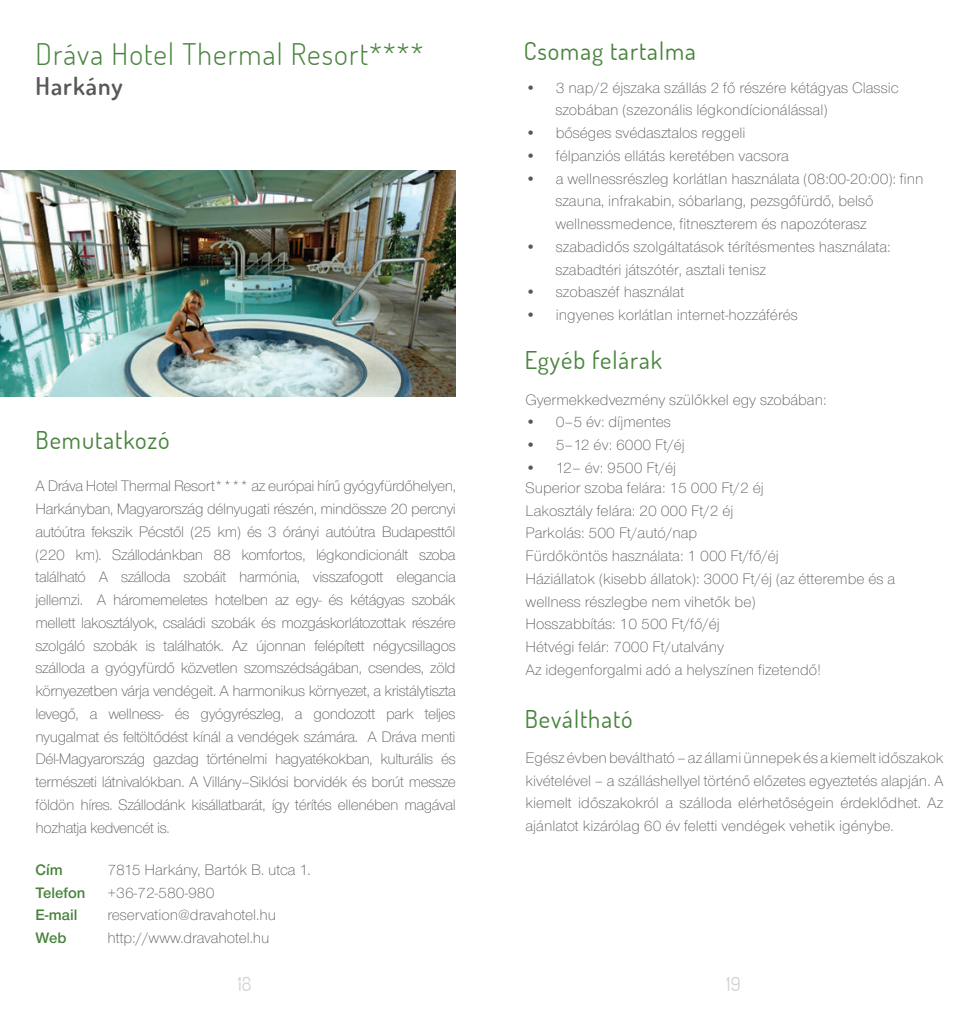
<style>
.page{position:relative;width:978px;height:1017px;background:#fff}
.page>*{position:absolute;margin:0;border:0;box-sizing:border-box;transform-origin:0 0}
.t1{font:300 29.75px "Dosis";letter-spacing:.04em;color:#48833d}
.t2{font:24.5px "Dosis";letter-spacing:.04em;color:#48833d}
.t3{font:600 24.5px "Dosis";letter-spacing:.04em;color:#57585a}
.t4{font:19.25px "Dosis";color:#d1d2d4}
.t5{font:300 15.75px/22.8px "Nimbus Sans Novus TOT";color:#57585a}
.t6{font:15.75px/22.8px "Nimbus Sans Novus TOT Sem Bol";color:#48833d}
</style>
<div class="page">
<img style="left:0;top:171px;width:455px;height:226px">
<h1 class="t1" style="left:36px;top:35px;width:389px">Dráva Hotel Thermal Resort****</h1>
<h2 class="t3" style="left:36px;top:70px;width:89px">Harkány</h2>
<h2 class="t2" style="left:36px;top:423px;width:135px">Bemutatkozó</h2>
<p class="t5" style="left:36px;top:475px;width:422px;text-align:justify">A Dráva Hotel Thermal Resort**** az európai hírű gyógyfürdőhelyen, Harkányban, Magyarország délnyugati részén, mindössze 20 percnyi autóútra fekszik Pécstől (25 km) és 3 órányi autóútra Budapesttől (220 km). Szállodánkban 88 komfortos, légkondicionált szoba található A szálloda szobáit harmónia, visszafogott elegancia jellemzi. A háromemeletes hotelben az egy- és kétágyas szobák mellett lakosztályok, családi szobák és mozgáskorlátozottak részére szolgáló szobák is találhatók. Az újonnan felépített négycsillagos szálloda a gyógyfürdő közvetlen szomszédságában, csendes, zöld környezetben várja vendégeit. A harmonikus környezet, a kristálytiszta levegő, a wellness- és gyógyrészleg, a gondozott park teljes nyugalmat és feltöltődést kínál a vendégek számára. A Dráva menti Dél-Magyarország gazdag történelmi hagyatékokban, kulturális és természeti látnivalókban. A Villány–Siklósi borvidék és borút messze földön híres. Szállodánk kisállatbarát, így térítés ellenében magával hozhatja kedvencét is.</p>
<p class="t6" style="left:36px;top:858px;width:51px">Cím<br>Telefon<br>E-mail<br>Web</p>
<p class="t5" style="left:107px;top:858px;width:205px">7815 Harkány, Bartók B. utca 1. +36-72-580-980 reservation@dravahotel.hu http://www.dravahotel.hu</p>
<p class="t4" style="left:237px;top:971px;width:16px">18</p>
<h2 class="t2" style="left:523px;top:35px;width:173px">Csomag tartalma</h2>
<p class="t5" style="left:555px;top:76px;width:345px;text-indent:-30px">• 3 nap/2 éjszaka szállás 2 fő részére kétágyas Classic szobában (szezonális légkondícionálással)</p>
<p class="t5" style="left:525px;top:122px;width:221px">• bőséges svédasztalos reggeli</p>
<p class="t5" style="left:525px;top:144px;width:265px">• félpanziós ellátás keretében vacsora</p>
<p class="t5" style="left:555px;top:167px;width:370px;text-indent:-30px">• a wellnessrészleg korlátlan használata (08:00-20:00): finn szauna, infrakabin, sóbarlang, pezsgőfürdő, belső wellnessmedence, fitneszterem és napozóterasz</p>
<p class="t5" style="left:555px;top:235px;width:337px;text-indent:-30px">• szabadidős szolgáltatások térítésmentes használata: szabadtéri játszótér, asztali tenisz</p>
<p class="t5" style="left:525px;top:281px;width:160px">• szobaszéf használat</p>
<p class="t5" style="left:525px;top:304px;width:274px">• ingyenes korlátlan internet-hozzáférés</p>
<h2 class="t2" style="left:524px;top:344px;width:139px">Egyéb felárak</h2>
<p class="t5" style="left:525px;top:388px;width:302px">Gyermekkedvezmény szülőkkel egy szobában:</p>
<p class="t5" style="left:525px;top:411px;width:147px">• 0–5 év: díjmentes</p>
<p class="t5" style="left:525px;top:434px;width:161px">• 5–12 év: 6000 Ft/éj</p>
<p class="t5" style="left:525px;top:456px;width:152px">• 12– év: 9500 Ft/éj</p>
<p class="t5" style="left:525px;top:476px;width:371px">Superior szoba felára: 15 000 Ft/2 éj<br>Lakosztály felára: 20 000 Ft/2 éj<br>Parkolás: 500 Ft/autó/nap<br>Fürdőköntös használata: 1 000 Ft/fő/éj<br>Háziállatok (kisebb állatok): 3000 Ft/éj (az étterembe és a wellness részlegbe nem vihetők be)<br>Hosszabbítás: 10 500 Ft/fő/éj<br>Hétvégi felár: 7000 Ft/utalvány<br>Az idegenforgalmi adó a helyszínen fizetendő!</p>
<h2 class="t2" style="left:524px;top:702px;width:109px">Beváltható</h2>
<p class="t5" style="left:525px;top:746px;width:419px;text-align:justify">Egész évben beváltható – az állami ünnepek és a kiemelt időszakok kivételével – a szálláshellyel történő előzetes egyeztetés alapján. A kiemelt időszakokról a szálloda elérhetőségein érdeklődhet. Az ajánlatot kizárólag 60 év feletti vendégek vehetik igénybe.</p>
<p class="t4" style="left:726px;top:971px;width:16px">19</p>
</div>
